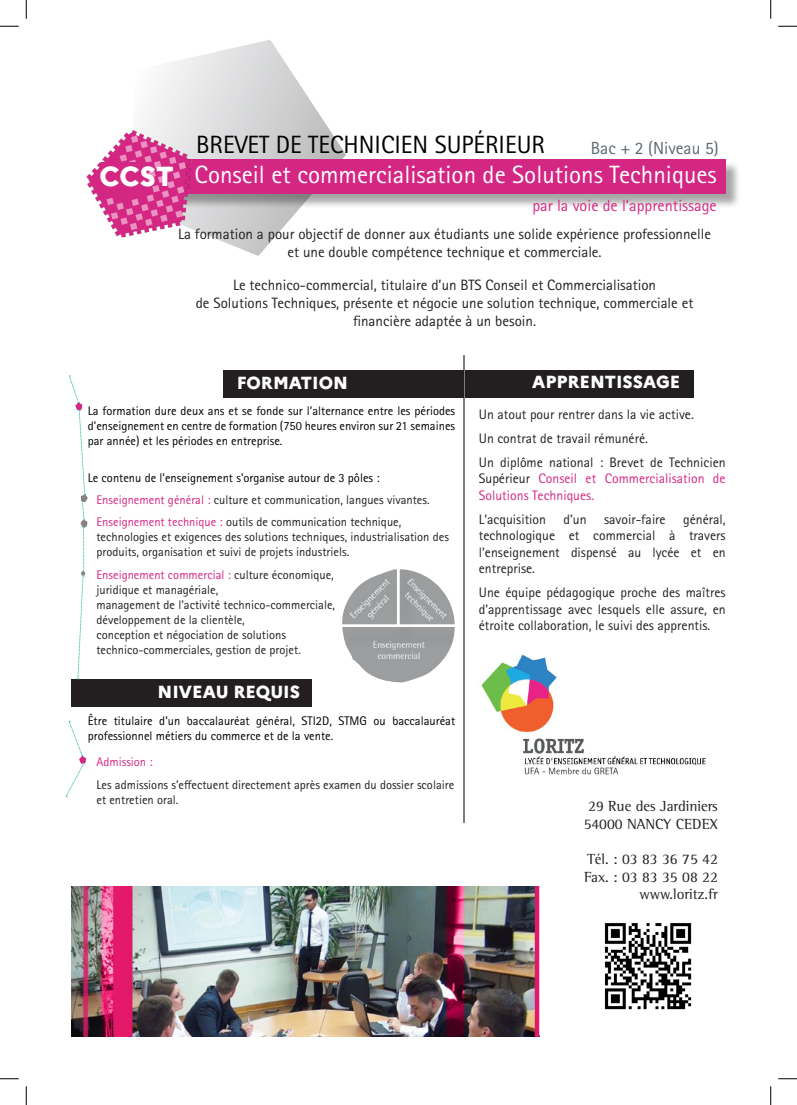
<style>
.page{position:relative;width:797px;height:1105px;background:#fff}
.page>*{position:absolute;margin:0;border:0;box-sizing:border-box;transform-origin:0 0}
.t1{font:800 27.5px "Marianne";color:#fff}
.t2{font:25px "Rotis Sans Serif Std";color:#fff}
.t3{font:25px "Rotis Sans Serif Std";color:#000}
.t4{font:800 17.5px "Marianne";color:#fff}
.t5{font:17.5px "Rotis Sans Serif Std";color:#5a6870}
.t6{font:16.25px "Rotis Sans Serif Std";color:#d42784}
.t7{font:15px/18px "Rotis Sans Serif Std";color:#231f20;text-align:center}
.t8{font:15px "Rotis Semi Serif Std";color:#231f20}
.t9{font:13.75px/16.5px "Rotis Sans Serif Std";color:#231f20;text-align:justify}
.t10{font:13.75px/16.5px "Rotis Sans Serif Std";color:#d42784;text-align:justify}
.t11{font:12.5px/15px "Rotis Sans Serif Std";color:#231f20}
.t12{font:12.5px/15px "Rotis Sans Serif Std";color:#000;text-align:justify}
.t13{font:12.5px "Rotis Sans Serif Std";color:#d42784}
.s1{color:#d42784}
.s2{color:#231f20}
</style>
<div class="page">
<img style="left:481px;top:654px;width:225px;height:121px">
<svg style="left:132px;top:40px;width:214px;height:216px"></svg>
<div style="left:171px;top:161px;width:570px;height:48px;background:#231f20;opacity:.4"></div>
<div style="left:169px;top:159px;width:556px;height:34px;background:#d42784"></div>
<hr style="left:464px;top:356px;width:1px;height:467px;background:#7e7c7a">
<div style="left:223px;top:370px;width:241px;height:27px;background:#231f20"></div>
<img style="left:71px;top:887px;width:468px;height:149px">
<div style="left:465px;top:370px;width:228px;height:27px;background:#231f20"></div>
<img style="left:604px;top:923px;width:88px;height:87px">
<img style="left:87px;top:131px;width:105px;height:106px">
<div style="left:101px;top:162px;width:46px;height:31px;background:#d42784"></div>
<div style="left:71px;top:679px;width:241px;height:28px;background:#231f20"></div>
<img style="left:342px;top:569px;width:113px;height:114px">
<svg style="left:69px;top:376px;width:19px;height:304px"></svg>
<svg style="left:66px;top:721px;width:20px;height:76px"></svg>
<svg style="left:0;top:25px;width:19px;height:2px"></svg>
<svg style="left:778px;top:25px;width:19px;height:2px"></svg>
<svg style="left:0;top:1078px;width:19px;height:1px"></svg>
<svg style="left:778px;top:1078px;width:19px;height:1px"></svg>
<svg style="left:25px;top:0;width:2px;height:19px"></svg>
<svg style="left:25px;top:1086px;width:2px;height:19px"></svg>
<svg style="left:770px;top:0;width:1px;height:19px"></svg>
<svg style="left:770px;top:1086px;width:1px;height:19px"></svg>
<p class="t1" style="left:100px;top:159px;width:76px">CCST</p>
<p class="t3" style="left:196px;top:130px;width:350px">BREVET DE TECHNICIEN SUPÉRIEUR</p>
<p class="t2" style="left:195px;top:160px;width:524px">Conseil et commercialisation de Solutions Techniques</p>
<p class="t5" style="left:591px;top:137px;width:129px">Bac + 2 (Niveau 5)</p>
<p class="t6" style="left:532px;top:196px;width:186px">par la voie de l’apprentissage</p>
<p class="t7" style="left:178px;top:225px;width:534px">La formation a pour objectif de donner aux étudiants une solide expérience professionnelle et une double compétence technique et commerciale.</p>
<p class="t7" style="left:233px;top:276px;width:424px">Le technico-commercial, titulaire d’un BTS Conseil et Commercialisation</p>
<p class="t7" style="left:196px;top:294px;width:499px">de Solutions Techniques, présente et négocie une solution technique, commerciale et financière adaptée à un besoin.</p>
<p class="t4" style="left:237px;top:372px;width:113px">FORMATION</p>
<p class="t12" style="left:88px;top:403px;width:369px">La formation dure deux ans et se fonde sur l’alternance entre les périodes d’enseignement en centre de formation (750 heures environ sur 21 semaines par année) et les périodes en entreprise.</p>
<p class="t12" style="left:88px;top:471px;width:293px">Le contenu de l’enseignement s’organise autour de 3 pôles :</p>
<p class="t11" style="left:96px;top:492px;width:335px"><span class="s1">Enseignement général :</span> culture et communication, langues vivantes.</p>
<p class="t11" style="left:96px;top:514px;width:354px"><span class="s1">Enseignement technique :</span> outils de communication technique, technologies et exigences des solutions techniques, industrialisation des produits, organisation et suivi de projets industriels.</p>
<p class="t13" style="left:96px;top:567px;width:239px">Enseignement commercial : <span class="s2">culture économique,</span></p>
<p class="t11" style="left:96px;top:582px;width:123px">juridique et managériale,</p>
<p class="t11" style="left:96px;top:597px;width:240px">management de l’activité technico-commerciale,</p>
<p class="t11" style="left:96px;top:612px;width:150px">développement de la clientèle,</p>
<p class="t11" style="left:96px;top:627px;width:191px">conception et négociation de solutions</p>
<p class="t11" style="left:96px;top:642px;width:206px">technico-commerciales, gestion de projet.</p>
<p class="t4" style="left:158px;top:681px;width:144px">NIVEAU REQUIS</p>
<p class="t12" style="left:88px;top:713px;width:369px">Être titulaire d’un baccalauréat général, STI2D, STMG ou baccalauréat professionnel métiers du commerce et de la vente.</p>
<p class="t13" style="left:96px;top:755px;width:58px">Admission :</p>
<p class="t11" style="left:96px;top:777px;width:359px">Les admissions s’effectuent directement après examen du dossier scolaire et entretien oral.</p>
<p class="t4" style="left:532px;top:371px;width:149px">APPRENTISSAGE</p>
<p class="t9" style="left:479px;top:406px;width:216px">Un atout pour rentrer dans la vie active.</p>
<p class="t9" style="left:479px;top:430px;width:171px">Un contrat de travail rémunéré.</p>
<p class="t10" style="left:479px;top:454px;width:248px"><span class="s2">Un diplôme national : Brevet de Technicien Supérieur</span> Conseil et Commercialisation de Solutions Techniques.</p>
<p class="t9" style="left:479px;top:511px;width:69px">L’acquisition</p>
<p class="t9" style="left:563px;top:511px;width:25px">d’un</p>
<p class="t9" style="left:604px;top:511px;width:63px">savoir-faire</p>
<p class="t9" style="left:479px;top:511px;width:248px;text-indent:204px">général, technologique et commercial à travers l’enseignement dispensé au lycée et en entreprise.</p>
<p class="t9" style="left:479px;top:584px;width:248px">Une équipe pédagogique proche des maîtres d’apprentissage avec lesquels elle assure, en étroite collaboration, le suivi des apprentis.</p>
<p class="t8" style="left:588px;top:797px;width:131px">29 Rue des Jardiniers</p>
<p class="t8" style="left:583px;top:815px;width:136px">54000 NANCY CEDEX</p>
<p class="t8" style="left:587px;top:850px;width:132px">Tél. : 03 83 36 75 42</p>
<p class="t8" style="left:584px;top:868px;width:135px">Fax. : 03 83 35 08 22</p>
<p class="t8" style="left:639px;top:885px;width:80px">www.loritz.fr</p>
</div>
